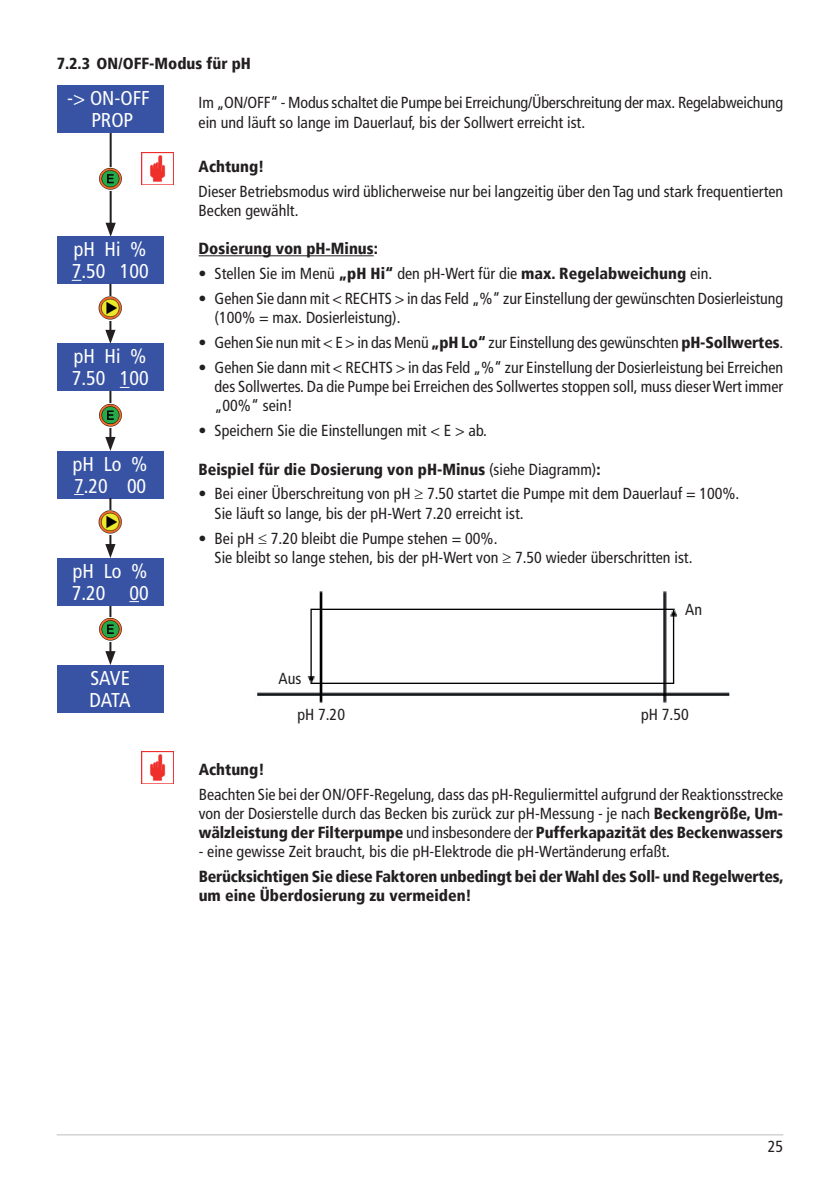
<style>
.page{position:relative;width:840px;height:1191px;background:#fff}
.page>*{position:absolute;margin:0;border:0;box-sizing:border-box;transform-origin:0 0}
.t1{font:condensed 20px/22px "Frutiger LT";color:#fff}
.t2{font:condensed 16px/19.2px "Frutiger LT";color:#231f20}
.t3{font:900 condensed 16px/19.2px "Frutiger LT";color:#231f20}
.s1{font-weight:900}
.s2{font-weight:400}
</style>
<div class="page">
<hr style="left:57px;top:1134px;width:725px;height:1px;background:#bcbdc0">
<hr style="left:198px;top:255px;width:175px;height:1px;background:#231f20">
<img style="left:142px;top:751px;width:32px;height:32px">
<img style="left:257px;top:591px;width:473px;height:112px">
<img style="left:142px;top:152px;width:31px;height:32px">
<div style="left:57px;top:237px;width:106px;height:47px;background:#3853a3"></div>
<hr style="left:109px;top:284px;width:2px;height:49px;background:#231f20">
<svg style="left:105px;top:330px;width:10px;height:14px"></svg>
<img style="left:98px;top:296px;width:24px;height:24px">
<div style="left:57px;top:344px;width:106px;height:47px;background:#3853a3"></div>
<hr style="left:109px;top:391px;width:2px;height:49px;background:#231f20">
<svg style="left:105px;top:437px;width:10px;height:14px"></svg>
<img style="left:99px;top:403px;width:23px;height:24px">
<div style="left:57px;top:451px;width:106px;height:47px;background:#3853a3"></div>
<hr style="left:109px;top:605px;width:2px;height:49px;background:#231f20">
<svg style="left:105px;top:651px;width:10px;height:14px"></svg>
<img style="left:99px;top:617px;width:23px;height:24px">
<div style="left:57px;top:665px;width:106px;height:47px;background:#3853a3"></div>
<hr style="left:109px;top:498px;width:2px;height:49px;background:#231f20">
<svg style="left:105px;top:544px;width:10px;height:14px"></svg>
<img style="left:98px;top:510px;width:24px;height:24px">
<div style="left:57px;top:558px;width:106px;height:47px;background:#3853a3"></div>
<hr style="left:110px;top:132px;width:2px;height:94px;background:#231f20">
<svg style="left:105px;top:223px;width:11px;height:14px"></svg>
<img style="left:99px;top:167px;width:23px;height:24px">
<div style="left:57px;top:85px;width:106px;height:47px;background:#3853a3"></div>
<p class="t3" style="left:57px;top:54px;width:196px">7.2.3 ON/OFF-Modus für pH</p>
<p class="t2" style="left:198px;top:93px;width:585px">Im „ON/OFF“ - Modus schaltet die Pumpe bei Erreichung/Überschreitung der max. Regelabweichung ein und läuft so lange im Dauerlauf, bis der Sollwert erreicht ist.</p>
<p class="t3" style="left:198px;top:156px;width:67px">Achtung!</p>
<p class="t2" style="left:198px;top:181px;width:585px">Dieser Betriebsmodus wird üblicherweise nur bei langzeitig über den Tag und stark frequentierten<br>Becken gewählt.</p>
<p class="t3" style="left:198px;top:239px;width:181px">Dosierung von pH-Minus:</p>
<p class="t2" style="left:198px;top:264px;width:515px">• Stellen Sie im Menü <span class="s1">„pH Hi“</span> den pH-Wert für die <span class="s1">max. Regelabweichung</span> ein.</p>
<p class="t2" style="left:214px;top:289px;width:569px;text-indent:-16px">• Gehen Sie dann mit &lt; RECHTS &gt; in das Feld „%“ zur Einstellung der gewünschten Dosierleistung (100% = max. Dosierleistung).</p>
<p class="t2" style="left:198px;top:333px;width:585px">• Gehen Sie nun mit &lt; E &gt; in das Menü <span class="s1">„pH Lo“</span> zur Einstellung des gewünschten <span class="s1">pH-Sollwertes</span>.</p>
<p class="t2" style="left:214px;top:358px;width:570px;text-align:justify;text-indent:-16px">• Gehen Sie dann mit &lt; RECHTS &gt; in das Feld „%“ zur Einstellung der Dosierleistung bei Erreichen des Sollwertes. Da die Pumpe bei Erreichen des Sollwertes stoppen soll, muss dieser Wert immer „00%“ sein!</p>
<p class="t2" style="left:198px;top:421px;width:290px">• Speichern Sie die Einstellungen mit &lt; E &gt; ab.</p>
<p class="t3" style="left:198px;top:459px;width:403px">Beispiel für die Dosierung von pH-Minus <span class="s2">(siehe Diagramm)</span>:</p>
<p class="t2" style="left:198px;top:484px;width:542px">• Bei einer Überschreitung von pH ≥ 7.50 startet die Pumpe mit dem Dauerlauf = 100%.<br>Sie läuft so lange, bis der pH-Wert 7.20 erreicht ist.</p>
<p class="t2" style="left:198px;top:528px;width:495px">• Bei pH ≤ 7.20 bleibt die Pumpe stehen = 00%.<br>Sie bleibt so lange stehen, bis der pH-Wert von ≥ 7.50 wieder überschritten ist.</p>
<p class="t1" style="left:67px;top:87px;width:84px;text-align:center">-&gt; ON-OFF<br>PROP</p>
<p class="t1" style="left:72px;top:238px;width:78px">pH Hi %<br>7.50 100</p>
<p class="t1" style="left:72px;top:345px;width:78px">pH Hi %<br>7.50 100</p>
<p class="t1" style="left:73px;top:453px;width:76px">pH Lo %<br>7.20 00</p>
<p class="t1" style="left:72px;top:560px;width:78px">pH Lo %<br>7.20 00</p>
<p class="t1" style="left:89px;top:667px;width:43px">SAVE data</p>
<p class="t2" style="left:278px;top:668px;width:24px">Aus</p>
<p class="t2" style="left:685px;top:600px;width:18px">An</p>
<p class="t2" style="left:297px;top:704px;width:49px">pH 7.20</p>
<p class="t2" style="left:640px;top:704px;width:49px">pH 7.50</p>
<p class="t3" style="left:199px;top:759px;width:67px">Achtung!</p>
<p class="t2" style="left:199px;top:784px;width:586px;text-align:justify">Beachten Sie bei der ON/OFF-Regelung, dass das pH-Reguliermittel aufgrund der Reaktionsstrecke von der Dosierstelle durch das Becken bis zurück zur pH-Messung - je nach <span class="s1">Beckengröße, Um&shy;wälzleistung der Filterpumpe</span> und insbesondere der <span class="s1">Pufferkapazität des Beckenwassers</span></p>
<p class="t2" style="left:198px;top:842px;width:472px">- eine gewisse Zeit braucht, bis die pH-Elektrode die pH-Wertänderung erfaßt.</p>
<p class="t3" style="left:198px;top:867px;width:586px">Berücksichtigen Sie diese Faktoren unbedingt bei der Wahl des Soll- und Regelwertes, um eine Überdosierung zu vermeiden!</p>
<p class="t2" style="left:767px;top:1136px;width:17px">25</p>
</div>
